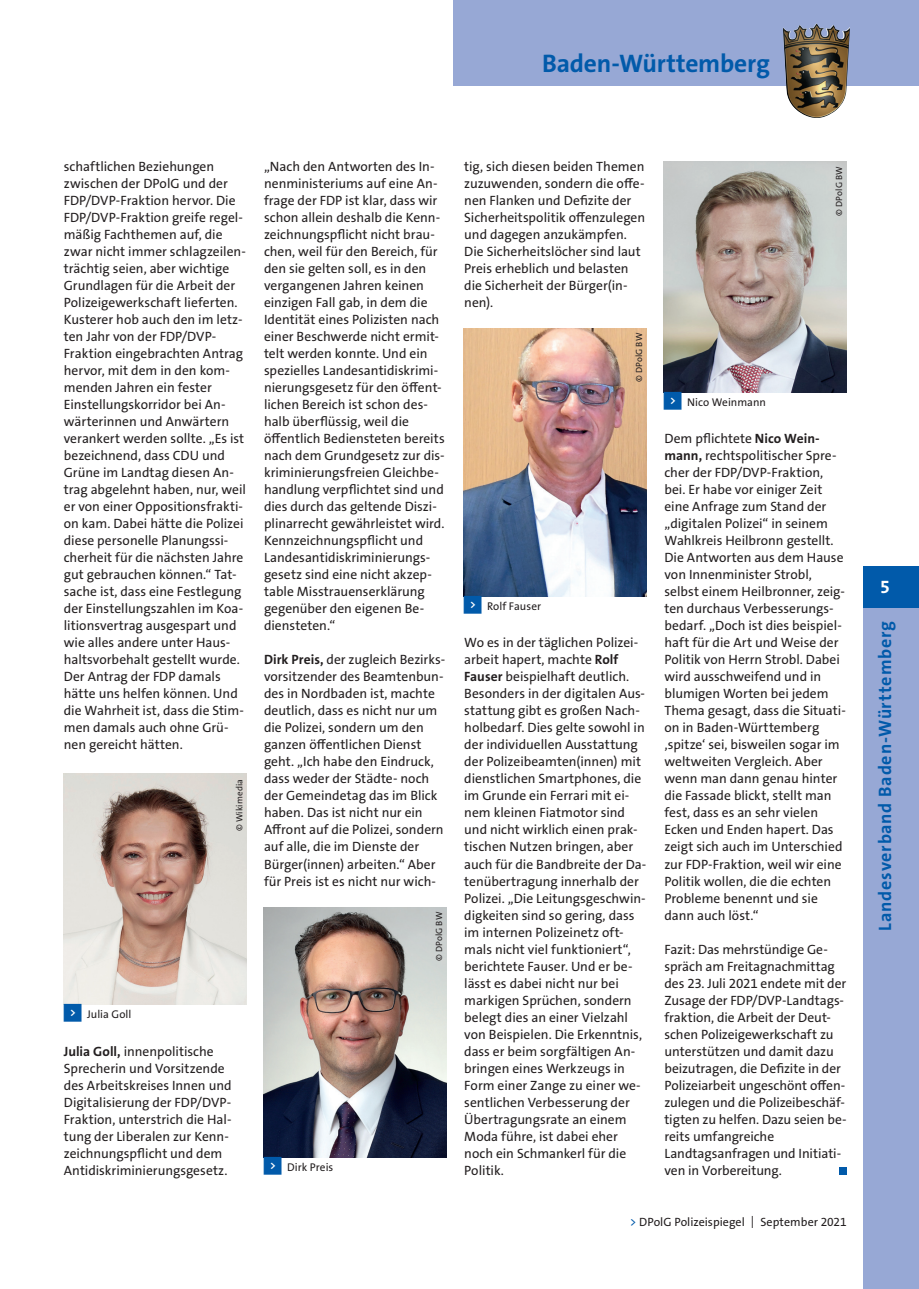
<style>
.page{position:relative;width:919px;height:1289px;background:#fff}
.page>*{position:absolute;margin:0;border:0;box-sizing:border-box;transform-origin:0 0}
.t1{font:700 25.5px "The Sans Os F";letter-spacing:-.005em;color:#015aaa}
.t2{font:700 18px "The Sans Os F";letter-spacing:.045em;color:#015aaa}
.t3{font:700 18px "The Sans Os F";color:#fff}
.Grundtext{font:13.5px/17px "The Sans Os F";color:#231f20}
.t4{font:12px "The Sans Os F";letter-spacing:.005em;color:#231f20}
.Bildtext_linksbündig{font:11.25px "The Sans Os F";color:#231f20}
.Fotonachweis{font:9px "The Sans Os F";letter-spacing:.015em;color:#231f20}
.s1{font-family:"Top Numbers";color:#015aaa}
.s2{font-weight:700}
.s3{color:#015aaa}
</style>
<div class="page">
<div style="left:839px;top:1167px;width:7px;height:7px;background:#015aaa"></div>
<img style="left:663px;top:162px;width:183px;height:230px">
<img style="left:463px;top:328px;width:183px;height:268px">
<img style="left:64px;top:773px;width:183px;height:231px">
<img style="left:264px;top:907px;width:182px;height:250px">
<div style="left:863px;top:566px;width:55px;height:42px;background:#015aaa"></div>
<div style="left:863px;top:608px;width:55px;height:680px;background:#97a8d5"></div>
<div style="left:453px;top:0;width:465px;height:85px;background:#97a8d5"></div>
<img style="left:782px;top:23px;width:67px;height:95px">
<h1 class="t1" style="left:542px;top:47px;width:229px">Baden-Württemberg</h1>
<p class="Grundtext" style="left:64px;top:158px;width:184px">schaftlichen Beziehungen zwischen der DPolG und der<br>FDP/DVP-Fraktion hervor. Die<br>FDP/DVP-Fraktion greife regel&shy;mäßig Fachthemen auf, die zwar nicht immer schlagzeilen&shy;trächtig seien, aber wichtige<br>Grundlagen für die Arbeit der<br>Polizeigewerkschaft lieferten.<br>Kusterer hob auch den im letz&shy;ten Jahr von der FDP/DVP-<br>Fraktion eingebrachten Antrag hervor, mit dem in den kom&shy;menden Jahren ein fester<br>Einstellungskorridor bei An&shy;wärterinnen und Anwärtern verankert werden sollte. „Es ist bezeichnend, dass CDU und<br>Grüne im Landtag diesen An&shy;trag abgelehnt haben, nur, weil er von einer Oppositionsfrakti&shy;on kam. Dabei hätte die Polizei diese personelle Planungssi&shy;cherheit für die nächsten Jahre gut gebrauchen können.“ Tat&shy;sache ist, dass eine Festlegung der Einstellungszahlen im Koa&shy;litionsvertrag ausgespart und wie alles andere unter Haus&shy;haltsvorbehalt gestellt wurde.<br>Der Antrag der FDP damals hätte uns helfen können. Und die Wahrheit ist, dass die Stim&shy;men damals auch ohne Grü&shy;nen gereicht hätten.</p>
<p class="Bildtext_linksbündig" style="left:64px;top:1006px;width:69px"><span class="s1">&lt;</span> Julia Goll</p>
<p class="Fotonachweis" style="left:233px;top:831px;width:53px;rotate:-90deg">© Wikimedia</p>
<p class="Grundtext" style="left:64px;top:1042px;width:169px"><span class="s2">Julia Goll,</span> innenpolitische<br>Sprecherin und Vorsitzende des Arbeitskreises Innen und<br>Digitalisierung der FDP/DVP-<br>Fraktion, unterstrich die Hal&shy;tung der Liberalen zur Kenn&shy;zeichnungspflicht und dem<br>Antidiskriminierungsgesetz.</p>
<p class="Grundtext" style="left:264px;top:158px;width:182px">„Nach den Antworten des In&shy;nenministeriums auf eine An&shy;frage der FDP ist klar, dass wir schon allein deshalb die Kenn&shy;zeichnungspflicht nicht brau&shy;chen, weil für den Bereich, für den sie gelten soll, es in den vergangenen Jahren keinen einzigen Fall gab, in dem die<br>Identität eines Polizisten nach einer Beschwerde nicht ermit&shy;telt werden konnte. Und ein spezielles Landesantidiskrimi&shy;nierungsgesetz für den öffent&shy;lichen Bereich ist schon des&shy;halb überflüssig, weil die öffentlich Bediensteten bereits nach dem Grundgesetz zur dis&shy;kriminierungsfreien Gleichbe&shy;handlung verpflichtet sind und dies durch das geltende Diszi&shy;plinarrecht gewährleistet wird.<br>Kennzeichnungspflicht und<br>Landesantidiskriminierungs&shy;gesetz sind eine nicht akzep&shy;table Misstrauenserklärung gegenüber den eigenen Be&shy;diensteten.“</p>
<p class="Grundtext" style="left:264px;top:651px;width:183px"><span class="s2">Dirk Preis,</span> der zugleich Bezirks&shy;vorsitzender des Beamtenbun&shy;des in Nordbaden ist, machte deutlich, dass es nicht nur um die Polizei, sondern um den ganzen öffentlichen Dienst geht. „Ich habe den Eindruck, dass weder der Städte- noch der Gemeindetag das im Blick haben. Das ist nicht nur ein<br>Affront auf die Polizei, sondern auf alle, die im Dienste der<br>Bürger(innen) arbeiten.“ Aber für Preis ist es nicht nur wich-</p>
<p class="Bildtext_linksbündig" style="left:264px;top:1160px;width:71px"><span class="s1">&lt;</span> Dirk Preis</p>
<p class="Fotonachweis" style="left:433px;top:961px;width:51px;rotate:-90deg">© DPolG BW</p>
<p class="Grundtext" style="left:464px;top:158px;width:182px">tig, sich diesen beiden Themen zuzuwenden, sondern die offe&shy;nen Flanken und Defizite der<br>Sicherheitspolitik offenzulegen und dagegen anzukämpfen.<br>Die Sicherheitslöcher sind laut<br>Preis erheblich und belasten die Sicherheit der Bürger(in&shy;nen).</p>
<p class="Bildtext_linksbündig" style="left:463px;top:599px;width:79px"><span class="s1">&lt;</span> Rolf Fauser</p>
<p class="Fotonachweis" style="left:633px;top:382px;width:51px;rotate:-90deg">© DPolG BW</p>
<p class="Grundtext" style="left:464px;top:634px;width:184px">Wo es in der täglichen Polizei&shy;arbeit hapert, machte <span class="s2">Rolf<br>Fauser</span> beispielhaft deutlich.<br>Besonders in der digitalen Aus&shy;stattung gibt es großen Nach&shy;holbedarf. Dies gelte sowohl in der individuellen Ausstattung der Polizeibeamten(innen) mit dienstlichen Smartphones, die im Grunde ein Ferrari mit ei&shy;nem kleinen Fiatmotor sind und nicht wirklich einen prak&shy;tischen Nutzen bringen, aber auch für die Bandbreite der Da&shy;tenübertragung innerhalb der<br>Polizei. „Die Leitungsgeschwin&shy;digkeiten sind so gering, dass im internen Polizeinetz oft&shy;mals nicht viel funktioniert“, berichtete Fauser. Und er be&shy;lässt es dabei nicht nur bei markigen Sprüchen, sondern belegt dies an einer Vielzahl von Beispielen. Die Erkenntnis, dass er beim sorgfältigen An&shy;bringen eines Werkzeugs in<br>Form einer Zange zu einer we&shy;sentlichen Verbesserung der<br>Übertragungsrate an einem<br>Moda führe, ist dabei eher noch ein Schmankerl für die<br>Politik.</p>
<p class="Fotonachweis" style="left:833px;top:215px;width:51px;rotate:-90deg">© DPolG BW</p>
<p class="Bildtext_linksbündig" style="left:663px;top:395px;width:104px"><span class="s1">&lt;</span> Nico Weinmann</p>
<p class="Grundtext" style="left:664px;top:430px;width:183px">Dem pflichtete <span class="s2">Nico Wein&shy;mann,</span> rechtspolitischer Spre&shy;cher der FDP/DVP-Fraktion, bei. Er habe vor einiger Zeit eine Anfrage zum Stand der „digitalen Polizei“ in seinem<br>Wahlkreis Heilbronn gestellt.<br>Die Antworten aus dem Hause von Innenminister Strobl, selbst einem Heilbronner, zeig&shy;ten durchaus Verbesserungs&shy;bedarf. „Doch ist dies beispiel&shy;haft für die Art und Weise der<br>Politik von Herrn Strobl. Dabei wird ausschweifend und in blumigen Worten bei jedem<br>Thema gesagt, dass die Situati&shy;on in Baden-Württemberg ‚spitze‘ sei, bisweilen sogar im weltweiten Vergleich. Aber wenn man dann genau hinter die Fassade blickt, stellt man fest, dass es an sehr vielen<br>Ecken und Enden hapert. Das zeigt sich auch im Unterschied zur FDP-Fraktion, weil wir eine<br>Politik wollen, die die echten<br>Probleme benennt und sie dann auch löst.“</p>
<p class="Grundtext" style="left:664px;top:940px;width:184px">Fazit: Das mehrstündige Ge&shy;spräch am Freitagnachmittag des 23. Juli 2021 endete mit der<br>Zusage der FDP/DVP-Landtags&shy;fraktion, die Arbeit der Deut&shy;schen Polizeigewerkschaft zu unterstützen und damit dazu beizutragen, die Defizite in der<br>Polizeiarbeit ungeschönt offen&shy;zulegen und die Polizeibeschäf&shy;tigten zu helfen. Dazu seien be&shy;reits umfangreiche<br>Landtagsanfragen und Initiati&shy;ven in Vorbereitung.</p>
<p class="t4" style="left:629px;top:1213px;width:218px"><span class="s3">&gt;</span> DPolG Polizeispiegel | September 2021</p>
<h2 class="t3" style="left:879px;top:575px;width:11px">5</h2>
<h2 class="t2" style="left:873px;top:930px;width:311px;rotate:-90deg">Landesverband Baden-Württemberg</h2>
</div>
